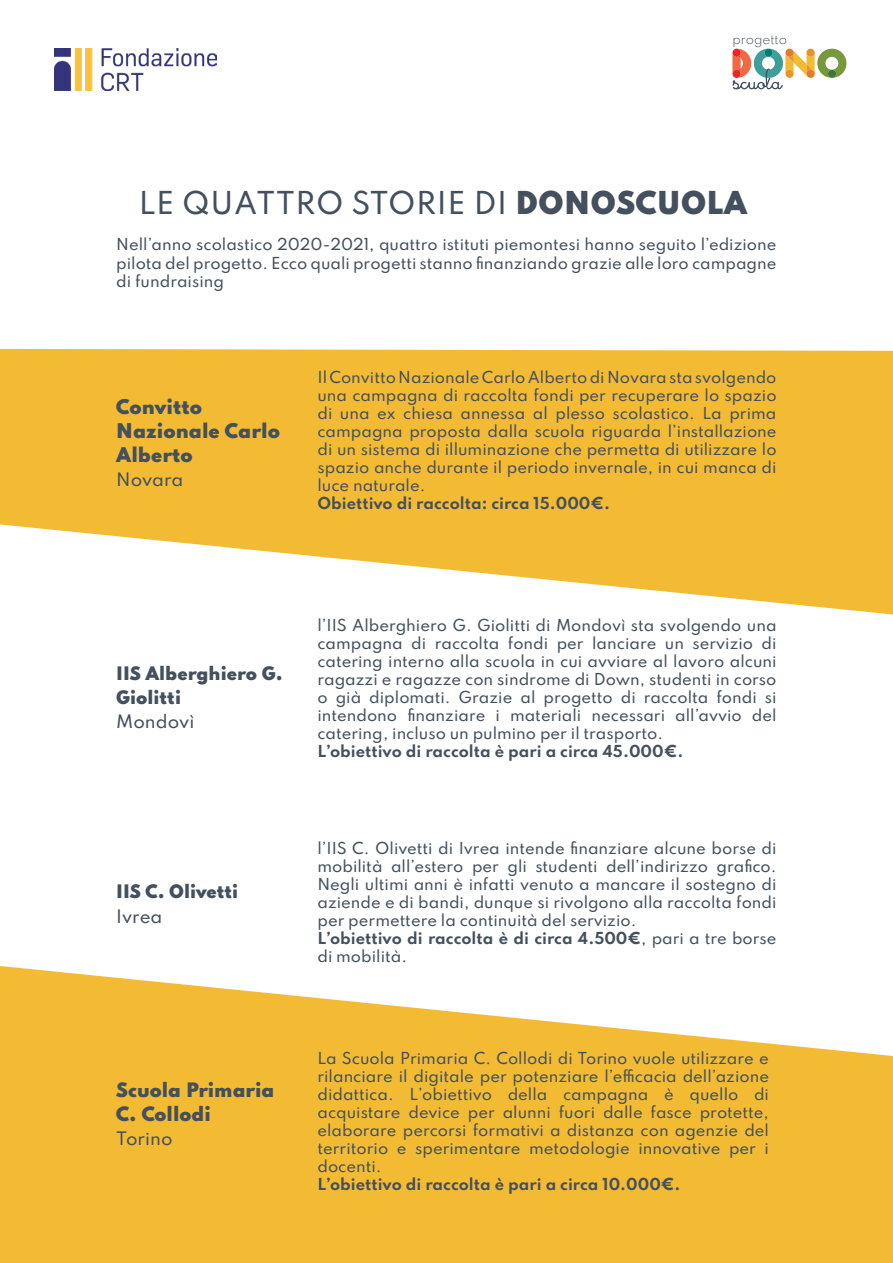
<style>
.page{position:relative;width:893px;height:1263px;background:#fff}
.page>*{position:absolute;margin:0;border:0;box-sizing:border-box;transform-origin:0 0}
.t1{font:500 28.05px "Spartan";letter-spacing:.02em;color:#44505d}
.t2{font:900 18px/24px "Spartan";color:#44505d}
.t3{font:900 17.55px/24px "Spartan";color:#44505d}
.t4{font:900 16.5px/24px "Spartan";color:#44505d}
.t5{font:500 16.5px "Spartan";color:#44505d}
.t6{font:500 14.7px/18px "Spartan";color:#44505d;text-align:justify}
.t7{font:700 14.7px "Spartan";color:#44505d}
.t8{font:300 11.7px "Spartan";letter-spacing:-.005em;color:#44505d}
.s1{font-weight:900}
.s2{font-weight:700}
</style>
<div class="page">
<svg style="left:0;top:349px;width:893px;height:265px;fill:#f3bb34"></svg>
<svg style="left:0;top:966px;width:893px;height:297px;fill:#f3bb34"></svg>
<img style="left:54px;top:49px;width:162px;height:42px">
<svg style="left:732px;top:49px;width:114px;height:41px"></svg>
<p class="t8" style="left:732px;top:31px;width:56px">progetto</p>
<h1 class="t1" style="left:139px;top:181px;width:610px">LE QUATTRO STORIE DI <span class="s1">DONOSCUOLA</span></h1>
<p class="t6" style="left:116px;top:235px;width:662px">Nell’anno scolastico 2020-2021, quattro istituti piemontesi hanno seguito l’edizione pilota del progetto. Ecco quali progetti stanno finanziando grazie alle loro campagne di fundraising</p>
<p class="t2" style="left:116px;top:394px;width:165px">Convitto<br>Nazionale Carlo<br>Alberto</p>
<p class="t5" style="left:116px;top:467px;width:69px">Novara</p>
<p class="t6" style="left:317px;top:368px;width:461px">Il Convitto Nazionale Carlo Alberto di Novara sta svolgendo una campagna di raccolta fondi per recuperare lo spazio di una ex chiesa annessa al plesso scolastico. La prima campagna proposta dalla scuola riguarda l’installazione di un sistema di illuminazione che permetta di utilizzare lo spazio anche durante il periodo invernale, in cui manca di luce naturale.</p>
<p class="t7" style="left:317px;top:492px;width:294px">Obiettivo di raccolta: circa 15.000€.</p>
<p class="t4" style="left:116px;top:661px;width:168px">IIS Alberghiero G.<br>Giolitti</p>
<p class="t5" style="left:116px;top:709px;width:80px">Mondovì</p>
<p class="t4" style="left:116px;top:879px;width:123px">IIS C. Olivetti</p>
<p class="t5" style="left:116px;top:903px;width:48px">Ivrea</p>
<p class="t3" style="left:116px;top:1077px;width:160px">Scuola Primaria<br>C. Collodi</p>
<p class="t5" style="left:116px;top:1126px;width:58px">Torino</p>
<p class="t6" style="left:317px;top:616px;width:461px">l’IIS Alberghiero G. Giolitti di Mondovì sta svolgendo una campagna di raccolta fondi per lanciare un servizio di catering interno alla scuola in cui avviare al lavoro alcuni ragazzi e ragazze con sindrome di Down, studenti in corso o già diplomati. Grazie al progetto di raccolta fondi si intendono finanziare i materiali necessari all’avvio del catering, incluso un pulmino per il trasporto.</p>
<p class="t7" style="left:317px;top:740px;width:367px">L’obiettivo di raccolta è pari a circa 45.000€.</p>
<p class="t6" style="left:317px;top:839px;width:461px;text-align:left">l’IIS C. Olivetti di Ivrea intende finanziare alcune borse di mobilità all’estero per gli studenti dell’indirizzo grafico.<br>Negli ultimi anni è infatti venuto a mancare il sostegno di aziende e di bandi, dunque si rivolgono alla raccolta fondi per permettere la continuità del servizio.<br><span class="s2">L’obiettivo di raccolta è di circa 4.500€</span>, pari a tre borse di mobilità.</p>
<p class="t6" style="left:317px;top:1049px;width:453px">La Scuola Primaria C. Collodi di Torino vuole utilizzare e rilanciare il digitale per potenziare l’efficacia dell’azione didattica. L’obiettivo della campagna è quello di acquistare device per alunni fuori dalle fasce protette, elaborare percorsi formativi a distanza con agenzie del territorio e sperimentare metodologie innovative per i docenti.</p>
<p class="t7" style="left:317px;top:1173px;width:365px">L’obiettivo di raccolta è pari a circa 10.000€.</p>
</div>
